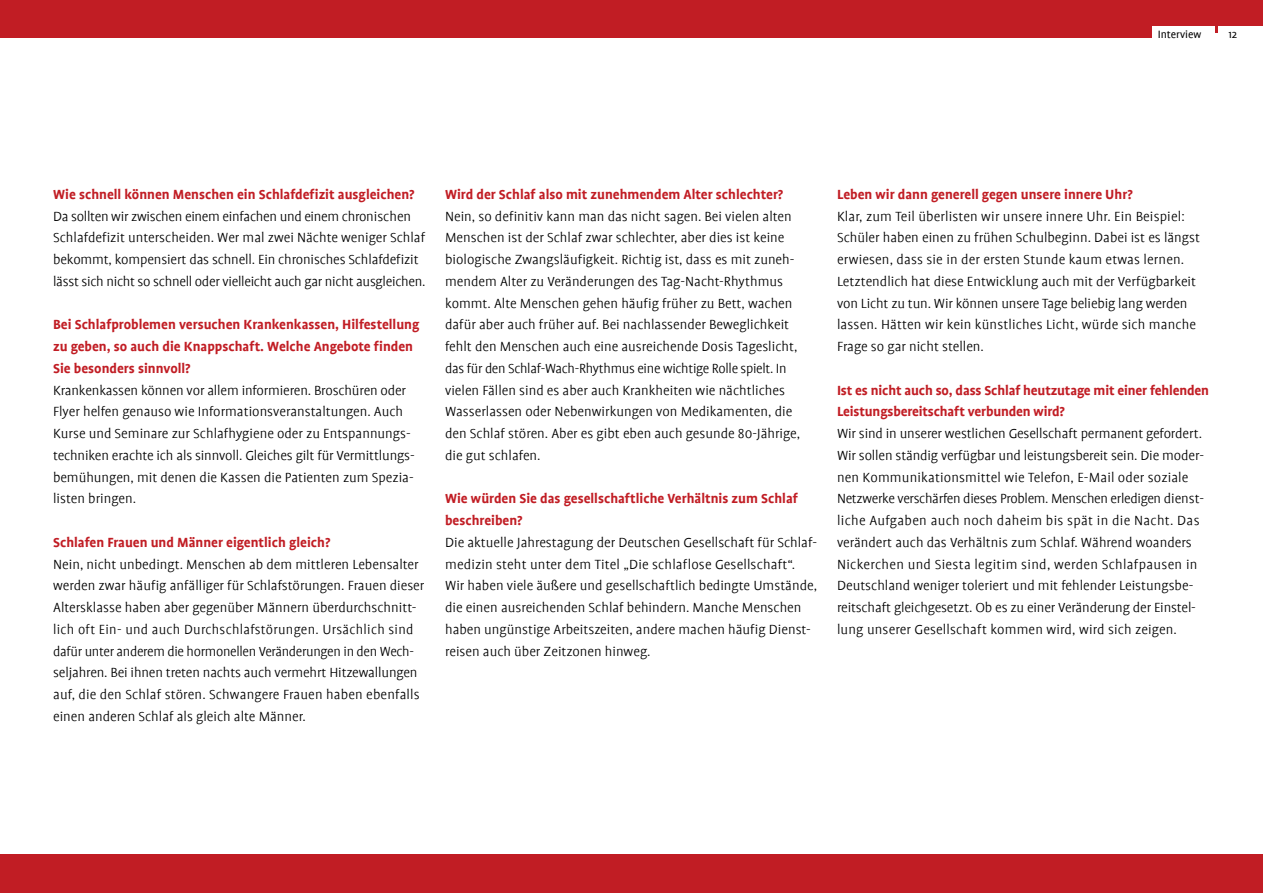
<style>
.page{position:relative;width:1263px;height:893px;background:#fff}
.page>*{position:absolute;margin:0;border:0;box-sizing:border-box;transform-origin:0 0}
.t1{font:300 15px/21.8px "Profile";color:#000}
.t2{font:700 15px/21.8px "Profile";color:#c11d24}
.t3{font:12px "Profile";color:#000}
</style>
<div class="page">
<svg style="left:1215px;top:26px;width:3px;height:7px"></svg>
<div style="left:0;top:855px;width:1263px;height:38px;background:#c11d24"></div>
<div style="left:0;top:0;width:1263px;height:26px;background:#c11d24"></div>
<div style="left:0;top:26px;width:1151px;height:12px;background:#c11d24"></div>
<p class="t3" style="left:1158px;top:28px;width:45px">Interview</p>
<p class="t3" style="left:1228px;top:28px;width:10px">12</p>
<p class="t2" style="left:53px;top:183px;width:363px">Wie schnell können Menschen ein Schlafdefizit ausgleichen?</p>
<p class="t1" style="left:53px;top:205px;width:374px">Da sollten wir zwischen einem einfachen und einem chronischen Schlafdefizit unterscheiden. Wer mal zwei Nächte weniger Schlaf bekommt, kompensiert das schnell. Ein chronisches Schlafdefizit lässt sich nicht so schnell oder vielleicht auch gar nicht ausgleichen.</p>
<p class="t2" style="left:53px;top:314px;width:368px">Bei Schlafproblemen versuchen Krankenkassen, Hilfestellung zu geben, so auch die Knappschaft. Welche Angebote finden<br>Sie besonders sinnvoll?</p>
<p class="t1" style="left:53px;top:379px;width:363px">Krankenkassen können vor allem informieren. Broschüren oder Flyer helfen genauso wie Informationsveranstaltungen. Auch Kurse und Seminare zur Schlafhygiene oder zu Entspannungs&shy;techniken erachte ich als sinnvoll. Gleiches gilt für Vermittlungs&shy;bemühungen, mit denen die Kassen die Patienten zum Spezia&shy;listen bringen.</p>
<p class="t2" style="left:53px;top:531px;width:279px">Schlafen Frauen und Männer eigentlich gleich?</p>
<p class="t1" style="left:53px;top:553px;width:373px">Nein, nicht unbedingt. Menschen ab dem mittleren Lebensalter werden zwar häufig anfälliger für Schlafstörungen. Frauen dieser Altersklasse haben aber gegenüber Männern überdurchschnitt&shy;lich oft Ein- und auch Durchschlafstörungen. Ursächlich sind dafür unter anderem die hormonellen Veränderungen in den Wech&shy;seljahren. Bei ihnen treten nachts auch vermehrt Hitzewallungen auf, die den Schlaf stören. Schwangere Frauen haben ebenfalls einen anderen Schlaf als gleich alte Männer.</p>
<p class="t2" style="left:445px;top:183px;width:340px">Wird der Schlaf also mit zunehmendem Alter schlechter?</p>
<p class="t1" style="left:445px;top:205px;width:357px">Nein, so definitiv kann man das nicht sagen. Bei vielen alten Menschen ist der Schlaf zwar schlechter, aber dies ist keine biologische Zwangsläufigkeit. Richtig ist, dass es mit zuneh&shy;mendem Alter zu Veränderungen des Tag-Nacht-Rhythmus kommt. Alte Menschen gehen häufig früher zu Bett, wachen dafür aber auch früher auf. Bei nachlassender Beweglichkeit fehlt den Menschen auch eine ausreichende Dosis Tageslicht, das für den Schlaf-Wach-Rhythmus eine wichtige Rolle spielt. In vielen Fällen sind es aber auch Krankheiten wie nächtliches Wasserlassen oder Nebenwirkungen von Medikamenten, die den Schlaf stören. Aber es gibt eben auch gesunde 80-Jährige, die gut schlafen.</p>
<p class="t2" style="left:445px;top:488px;width:354px">Wie würden Sie das gesellschaftliche Verhältnis zum Schlaf beschreiben?</p>
<p class="t1" style="left:445px;top:532px;width:374px">Die aktuelle Jahrestagung der Deutschen Gesellschaft für Schlaf&shy;medizin steht unter dem Titel „Die schlaflose Gesellschaft“.<br>Wir haben viele äußere und gesellschaftlich bedingte Umstände, die einen ausreichenden Schlaf behindern. Manche Menschen haben ungünstige Arbeitszeiten, andere machen häufig Dienst&shy;reisen auch über Zeitzonen hinweg.</p>
<p class="t2" style="left:837px;top:183px;width:297px">Leben wir dann generell gegen unsere innere Uhr?</p>
<p class="t1" style="left:837px;top:205px;width:364px">Klar, zum Teil überlisten wir unsere innere Uhr. Ein Beispiel:<br>Schüler haben einen zu frühen Schulbeginn. Dabei ist es längst erwiesen, dass sie in der ersten Stunde kaum etwas lernen.<br>Letztendlich hat diese Entwicklung auch mit der Verfügbarkeit von Licht zu tun. Wir können unsere Tage beliebig lang werden lassen. Hätten wir kein künstliches Licht, würde sich manche Frage so gar nicht stellen.</p>
<p class="t2" style="left:837px;top:379px;width:373px">Ist es nicht auch so, dass Schlaf heutzutage mit einer fehlenden<br>Leistungsbereitschaft verbunden wird?</p>
<p class="t1" style="left:837px;top:423px;width:369px">Wir sind in unserer westlichen Gesellschaft permanent gefordert.<br>Wir sollen ständig verfügbar und leistungsbereit sein. Die moder&shy;nen Kommunikationsmittel wie Telefon, E-Mail oder soziale Netzwerke verschärfen dieses Problem. Menschen erledigen dienst&shy;liche Aufgaben auch noch daheim bis spät in die Nacht. Das verändert auch das Verhältnis zum Schlaf. Während woanders Nickerchen und Siesta legitim sind, werden Schlafpausen in Deutschland weniger toleriert und mit fehlender Leistungsbe&shy;reitschaft gleichgesetzt. Ob es zu einer Veränderung der Einstel&shy;lung unserer Gesellschaft kommen wird, wird sich zeigen.</p>
</div>
